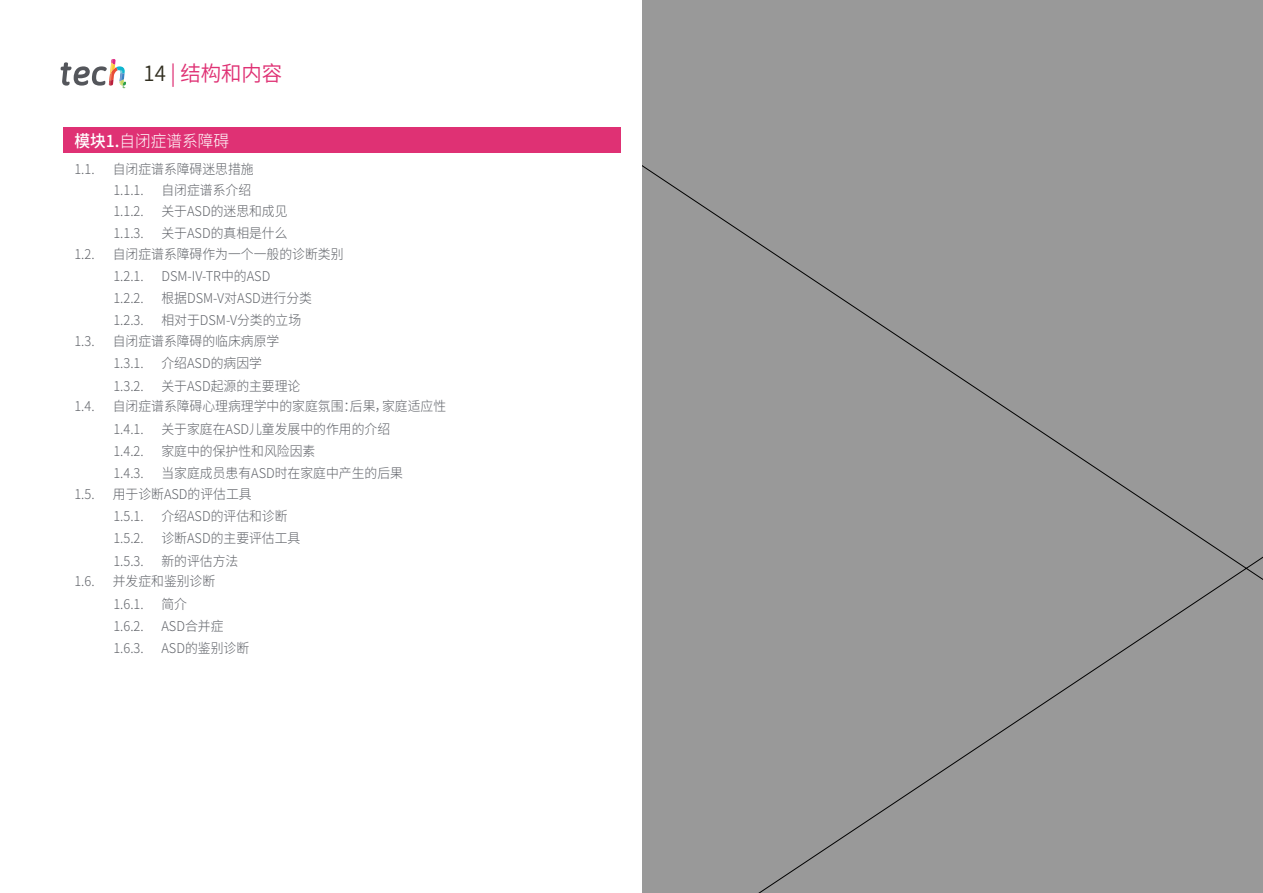
<style>
.page{position:relative;width:1263px;height:893px;background:#fff}
.page>*{position:absolute;margin:0;border:0;box-sizing:border-box;transform-origin:0 0}
.t1{font:21px "Source Han Sans CN";color:#df3174}
.t2{font:300 16.5px "Source Han Sans CN";color:#fff;scale:.95 1}
.t3{font:300 13.5px/22.2px "Source Han Sans CN";color:#61646a;scale:.95 1}
.s1{color:#312e20}
.s2{font-weight:500}
</style>
<div class="page">
<div style="left:63px;top:128px;width:558px;height:25px;background:#df3174"></div>
<svg style="left:61px;top:59px;width:65px;height:29px"></svg>
<div style="left:642px;top:0;width:621px;height:893px;background:#999"></div>
<h1 class="t1" style="left:144px;top:61px;width:140px"><span class="s1">14</span> | 结构和内容</h1>
<p class="t2" style="left:74px;top:132px;width:164px"><span class="s2">模块1.</span>自闭症谱系障碍</p>
<p class="t3" style="left:74px;top:158px;width:23px">1.1.</p>
<p class="t3" style="left:113px;top:159px;width:150px;line-height:20.7px">自闭症谱系障碍迷思措施<br>1.1.1.</p>
<p class="t3" style="left:161px;top:179px;width:96px">自闭症谱系介绍</p>
<p class="t3" style="left:113px;top:200px;width:33px">1.1.2.</p>
<p class="t3" style="left:161px;top:200px;width:134px">关于ASD的迷思和成见</p>
<p class="t3" style="left:113px;top:222px;width:33px">1.1.3.</p>
<p class="t3" style="left:161px;top:222px;width:134px">关于ASD的真相是什么</p>
<p class="t3" style="left:74px;top:243px;width:23px">1.2.</p>
<p class="t3" style="left:113px;top:243px;width:245px">自闭症谱系障碍作为一个一般的诊断类别<br>1.2.1.</p>
<p class="t3" style="left:161px;top:265px;width:116px">DSM-IV-TR中的ASD</p>
<p class="t3" style="left:113px;top:287px;width:33px">1.2.2.</p>
<p class="t3" style="left:161px;top:287px;width:160px">根据DSM-V对ASD进行分类</p>
<p class="t3" style="left:113px;top:310px;width:33px">1.2.3.</p>
<p class="t3" style="left:161px;top:310px;width:149px">相对于DSM-V分类的立场</p>
<p class="t3" style="left:74px;top:330px;width:23px">1.3.</p>
<p class="t3" style="left:113px;top:330px;width:177px">自闭症谱系障碍的临床病原学<br>1.3.1.</p>
<p class="t3" style="left:161px;top:353px;width:107px">介绍ASD的病因学</p>
<p class="t3" style="left:113px;top:375px;width:33px">1.3.2.</p>
<p class="t3" style="left:161px;top:375px;width:148px">关于ASD起源的主要理论</p>
<p class="t3" style="left:74px;top:396px;width:23px">1.4.</p>
<p class="t3" style="left:113px;top:396px;width:353px">自闭症谱系障碍心理病理学中的家庭氛围：后果，家庭适应性<br>1.4.1.</p>
<p class="t3" style="left:161px;top:418px;width:242px">关于家庭在ASD儿童发展中的作用的介绍</p>
<p class="t3" style="left:113px;top:440px;width:33px">1.4.2.</p>
<p class="t3" style="left:161px;top:440px;width:164px">家庭中的保护性和风险因素</p>
<p class="t3" style="left:113px;top:462px;width:33px">1.4.3.</p>
<p class="t3" style="left:161px;top:462px;width:256px">当家庭成员患有ASD时在家庭中产生的后果</p>
<p class="t3" style="left:74px;top:483px;width:23px">1.5.</p>
<p class="t3" style="left:113px;top:483px;width:148px">用于诊断ASD的评估工具<br>1.5.1.</p>
<p class="t3" style="left:161px;top:505px;width:134px">介绍ASD的评估和诊断</p>
<p class="t3" style="left:113px;top:528px;width:33px">1.5.2.</p>
<p class="t3" style="left:161px;top:528px;width:148px">诊断ASD的主要评估工具</p>
<p class="t3" style="left:113px;top:550px;width:33px">1.5.3.</p>
<p class="t3" style="left:161px;top:550px;width:83px">新的评估方法</p>
<p class="t3" style="left:74px;top:571px;width:23px">1.6.</p>
<p class="t3" style="left:113px;top:571px;width:110px">并发症和鉴别诊断<br>1.6.1.</p>
<p class="t3" style="left:161px;top:593px;width:28px">简介</p>
<p class="t3" style="left:113px;top:615px;width:33px">1.6.2.</p>
<p class="t3" style="left:161px;top:615px;width:67px">ASD合并症</p>
<p class="t3" style="left:113px;top:637px;width:33px">1.6.3.</p>
<p class="t3" style="left:161px;top:637px;width:94px">ASD的鉴别诊断</p>
</div>
